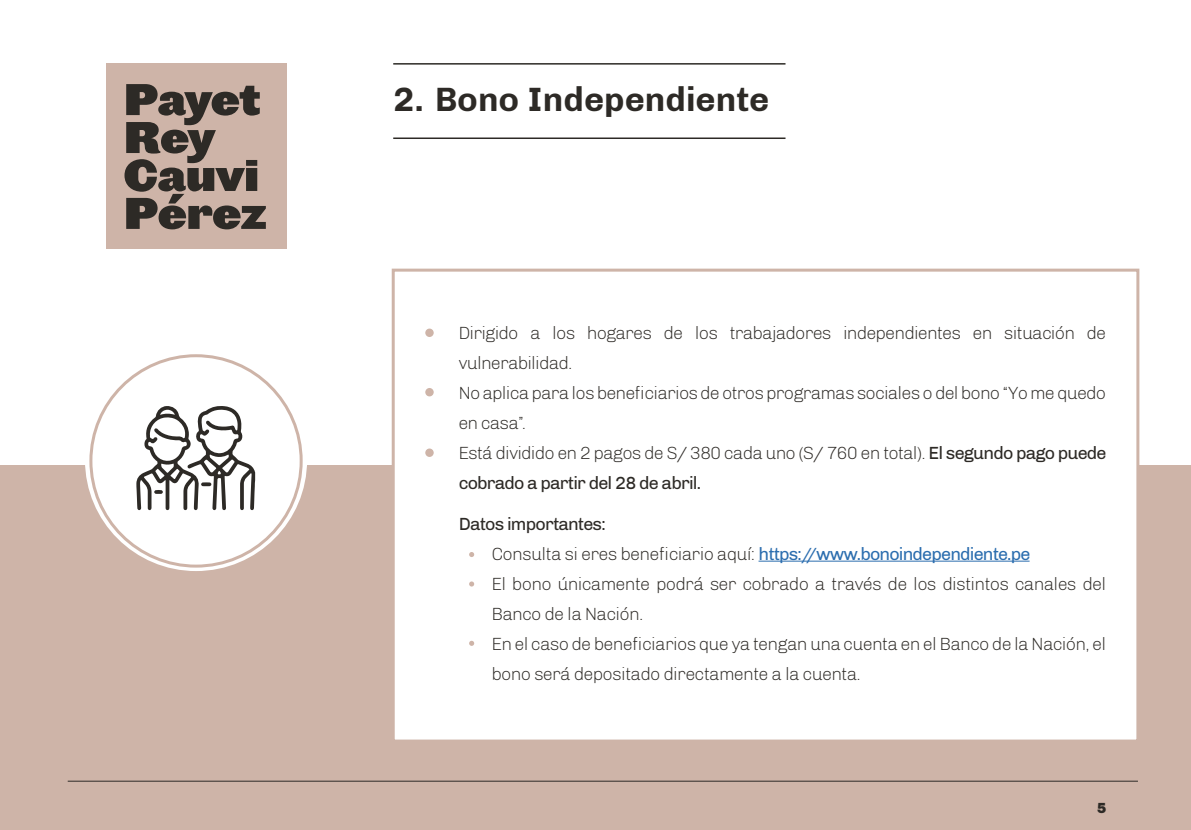
<style>
.page{position:relative;width:1191px;height:830px;background:#fff}
.page>*{position:absolute;margin:0;border:0;box-sizing:border-box;transform-origin:0 0}
.t1{font:700 34.5px "Chivo";color:#2d2a26}
.t2{font:300 18px/30px "Chivo";letter-spacing:-.045em;color:#2d2a26}
.t3{font:900 15px "Chivo";color:#2d2a26}
.s1{font-weight:400}
.s2{font-weight:400;color:#2c6eaf}
</style>
<div class="page">
<hr style="left:393px;top:137px;width:392px;height:2px;background:#2d2a26">
<hr style="left:393px;top:63px;width:392px;height:2px;background:#2d2a26">
<div style="left:0;top:465px;width:1191px;height:364px;background:#ceb4a8"></div>
<hr style="left:68px;top:780px;width:1070px;height:1px;background:#2d2a26">
<div style="left:392px;top:268px;width:747px;height:474px;background:#fff;border:3px solid #ceb4a8"></div>
<hr style="left:758px;top:560px;width:271px;height:1px;background:#2c6eaf">
<div style="left:425px;top:328px;width:9px;height:9px;background:#ceb4a8;border-radius:50%"></div>
<div style="left:425px;top:388px;width:9px;height:8px;background:#ceb4a8;border-radius:50%"></div>
<div style="left:425px;top:448px;width:9px;height:8px;background:#ceb4a8;border-radius:50%"></div>
<svg style="left:469px;top:581px;width:5px;height:5px"></svg>
<svg style="left:469px;top:640px;width:5px;height:5px"></svg>
<svg style="left:469px;top:552px;width:5px;height:4px"></svg>
<div style="left:106px;top:64px;width:180px;height:185px;background:#ceb4a8"></div>
<svg style="left:124px;top:84px;width:142px;height:145px"></svg>
<svg style="left:85px;top:348px;width:222px;height:222px"></svg>
<div style="left:91px;top:355px;width:210px;height:211px;background:#fff;border-radius:50%"></div>
<svg style="left:136px;top:406px;width:119px;height:104px"></svg>
<h1 class="t1" style="left:393px;top:79px;width:378px">2. Bono Independiente</h1>
<p class="t2" style="left:459px;top:318px;width:649px">Dirigido a los hogares de los trabajadores independientes en situación de vulnerabilidad.<br>No aplica para los beneficiarios de otros programas sociales o del bono “Yo me quedo en casa”.<br>Está dividido en 2 pagos de S/ 380 cada uno (S/ 760 en total). <span class="s1">El segundo pago puede cobrado a partir del 28 de abril.</span></p>
<p class="t2" style="left:492px;top:508px;width:616px;text-indent:-33px"><span class="s1">Datos importantes:<br></span>Consulta si eres beneficiario aquí: <span class="s2">https://www.bonoindependiente.pe<br></span>El bono únicamente podrá ser cobrado a través de los distintos canales del Banco de la Nación.<br>En el caso de beneficiarios que ya tengan una cuenta en el Banco de la Nación, el bono será depositado directamente a la cuenta.</p>
<p class="t3" style="left:1097px;top:798px;width:11px">5</p>
</div>
